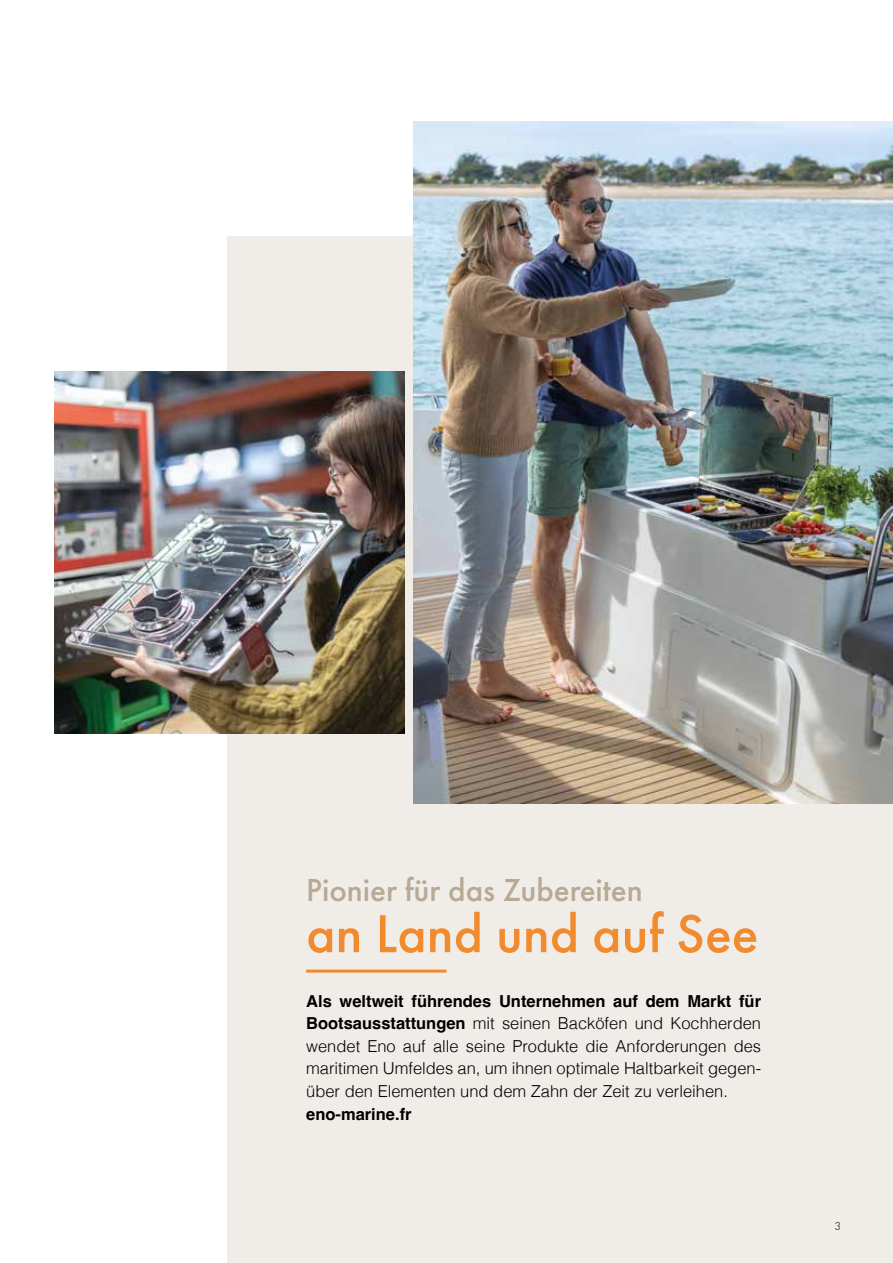
<style>
.page{position:relative;width:893px;height:1263px;background:#fff}
.page>*{position:absolute;margin:0;border:0;box-sizing:border-box;transform-origin:0 0}
.t1{font:500 55.5px "Futura PT";color:#f28b2d}
.t2{font:500 33px "Futura PT";color:#b7a993}
.t3{font:300 16.5px/22.5px "Helvetica";color:#000;text-align:justify}
.t4{font:700 16.5px "Helvetica";color:#000}
.t5{font:300 12px "Futura PT";color:#000}
.s1{font-weight:700}
</style>
<div class="page">
<div style="left:227px;top:236px;width:666px;height:1027px;background:#f0ece8"></div>
<img style="left:414px;top:121px;width:479px;height:683px">
<hr style="left:306px;top:969px;width:140px;height:3px;background:#f28b2d">
<img style="left:54px;top:371px;width:350px;height:363px">
<h2 class="t2" style="left:306px;top:870px;width:338px">Pionier für das Zubereiten</h2>
<h1 class="t1" style="left:306px;top:900px;width:454px">an Land und auf See</h1>
<p class="t3" style="left:306px;top:988px;width:457px"><span class="s1">Als weltweit führendes Unternehmen auf dem Markt für Bootsausstattungen</span> mit seinen Backöfen und Kochherden wendet Eno auf alle seine Produkte die Anforderungen des maritimen Umfeldes an, um ihnen optimale Haltbarkeit gegen&shy;über den Elementen und dem Zahn der Zeit zu verleihen.</p>
<p class="t4" style="left:306px;top:1104px;width:107px">eno-marine.fr</p>
<p class="t5" style="left:834px;top:1219px;width:8px">3</p>
</div>
